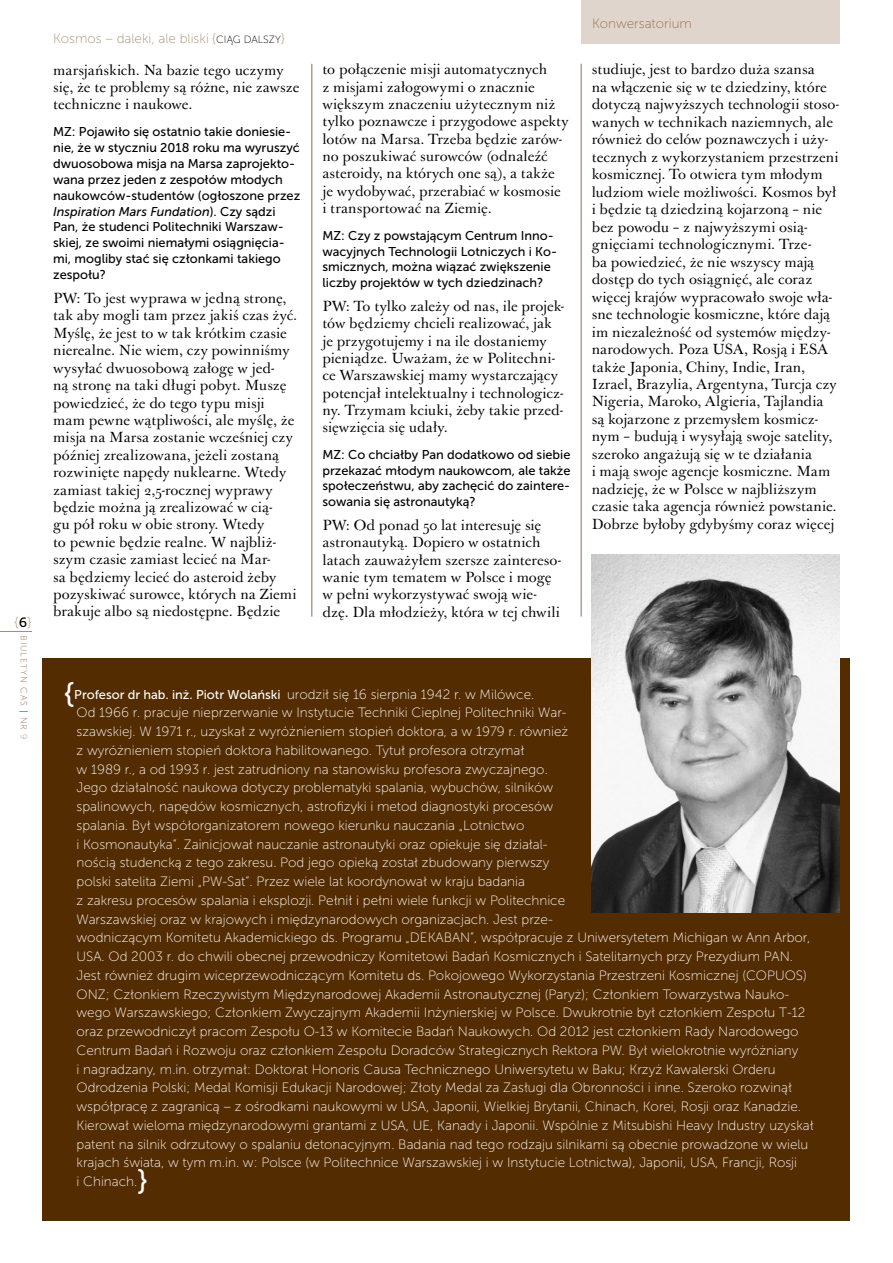
<style>
.page{position:relative;width:893px;height:1263px;background:#fff}
.page>*{position:absolute;margin:0;border:0;box-sizing:border-box;transform-origin:0 0}
.t1{font:30px "Museo Sans 500";color:#fff}
.t2{font:14.25px/17.4px "J Baskerville";color:#000}
.t3{font:14.25px "Museo Sans 100";color:#a98e74}
.t4{font:13.5px/18.8px "Museo Sans 100";color:#fff}
.t5{font:13.5px "Museo Sans 100";color:#a98e74}
.t6{font:13.5px "Museo Sans 100";color:#906e50}
.t7{font:12.75px/15.9px "Museo Sans 500";color:#000}
.t8{font:9px "Museo Sans 100";letter-spacing:.1em;color:#906e50}
.s1{font-family:"Museo Sans 500";color:#000}
.s2{color:#000}
.s3{color:#a98e74}
.s4{font-size:10.5px;color:#000}
.s5{font-style:italic}
.s6{font-family:"Museo Sans 500";font-size:12.75px}
</style>
<div class="page">
<hr style="left:0;top:631px;width:32px;height:1px;background:#a98e74">
<hr style="left:581px;top:64px;width:1px;height:553px;background:#906e50">
<hr style="left:312px;top:64px;width:1px;height:553px;background:#906e50">
<div style="left:581px;top:0;width:259px;height:43px;background:#e0d5cc"></div>
<div style="left:43px;top:658px;width:807px;height:562px;background:#542c02"></div>
<img style="left:592px;top:555px;width:248px;height:357px">
<p class="t3" style="left:14px;top:614px;width:19px">{<span class="s1">6</span>}</p>
<p class="t8" style="left:29px;top:635px;width:106px;rotate:90deg">BIULETYN CAS <span class="s2">|</span> NR <span class="s3">9</span></p>
<p class="t5" style="left:53px;top:31px;width:234px">Kosmos – daleki, ale bliski {<span class="s4">CIĄG DALSZY</span>}</p>
<p class="t2" style="left:53px;top:62px;width:248px">marsjańskich. Na bazie tego uczymy się, że te problemy są różne, nie zawsze techniczne i naukowe.</p>
<p class="t7" style="left:53px;top:124px;width:249px">MZ: Pojawiło się ostatnio takie doniesie&shy;nie, że w styczniu 2018 roku ma wyruszyć dwuosobowa misja na Marsa zaprojekto&shy;wana przez jeden z zespołów młodych naukowców-studentów (ogłoszone przez <span class="s5">Inspiration Mars Fundation</span>). Czy sądzi Pan, że studenci Politechniki Warszaw&shy;skiej, ze swoimi niemałymi osiągnięcia&shy;mi, mogliby stać się członkami takiego zespołu?</p>
<p class="t2" style="left:53px;top:290px;width:246px">PW: To jest wyprawa w jedną stronę, tak aby mogli tam przez jakiś czas żyć.<br>Myślę, że jest to w tak krótkim czasie nierealne. Nie wiem, czy powinniśmy wysyłać dwuosobową załogę w jed-<br>ną stronę na taki długi pobyt. Muszę powiedzieć, że do tego typu misji mam pewne wątpliwości, ale myślę, że misja na Marsa zostanie wcześniej czy później zrealizowana, jeżeli zostaną rozwinięte napędy nuklearne. Wtedy zamiast takiej 2,5-rocznej wyprawy będzie można ją zrealizować w cią-<br>gu pół roku w obie strony. Wtedy<br>to pewnie będzie realne. W najbliż&shy;szym czasie zamiast lecieć na Mar-<br>sa będziemy lecieć do asteroid żeby pozyskiwać surowce, których na Ziemi brakuje albo są niedostępne. Będzie</p>
<p class="t2" style="left:322px;top:61px;width:248px">to połączenie misji automatycznych<br>z misjami załogowymi o znacznie większym znaczeniu użytecznym niż tylko poznawcze i przygodowe aspekty lotów na Marsa. Trzeba będzie zarów&shy;no poszukiwać surowców (odnaleźć asteroidy, na których one są), a także je wydobywać, przerabiać w kosmosie<br>i transportować na Ziemię.</p>
<p class="t7" style="left:322px;top:227px;width:236px">MZ: Czy z powstającym Centrum Inno&shy;wacyjnych Technologii Lotniczych i Ko&shy;smicznych, można wiązać zwiększenie liczby projektów w tych dziedzinach?</p>
<p class="t2" style="left:322px;top:298px;width:244px">PW: To tylko zależy od nas, ile projek&shy;tów będziemy chcieli realizować, jak je przygotujemy i na ile dostaniemy pieniądze. Uważam, że w Politechni&shy;ce Warszawskiej mamy wystarczający potencjał intelektualny i technologicz&shy;ny. Trzymam kciuki, żeby takie przed&shy;sięwzięcia się udały.</p>
<p class="t7" style="left:322px;top:446px;width:250px;text-align:justify">MZ: Co chciałby Pan dodatkowo od siebie przekazać młodym naukowcom, ale także społeczeństwu, aby zachęcić do zaintere&shy;sowania się astronautyką?</p>
<p class="t2" style="left:322px;top:517px;width:241px">PW: Od ponad 50 lat interesuję się astronautyką. Dopiero w ostatnich latach zauważyłem szersze zaintereso&shy;wanie tym tematem w Polsce i mogę w pełni wykorzystywać swoją wie&shy;dzę. Dla młodzieży, która w tej chwili</p>
<p class="t6" style="left:592px;top:16px;width:101px">Konwersatorium</p>
<p class="t2" style="left:592px;top:61px;width:249px">studiuje, jest to bardzo duża szansa<br>na włączenie się w te dziedziny, które dotyczą najwyższych technologii stoso&shy;wanych w technikach naziemnych, ale również do celów poznawczych i uży&shy;tecznych z wykorzystaniem przestrzeni kosmicznej. To otwiera tym młodym ludziom wiele możliwości. Kosmos był i będzie tą dziedziną kojarzoną – nie bez powodu – z najwyższymi osią&shy;gnięciami technologicznymi. Trze-<br>ba powiedzieć, że nie wszyscy mają dostęp do tych osiągnięć, ale coraz więcej krajów wypracowało swoje wła&shy;sne technologie kosmiczne, które dają im niezależność od systemów między&shy;narodowych. Poza USA, Rosją i ESA także Japonia, Chiny, Indie, Iran, Izrael, Brazylia, Argentyna, Turcja czy Nigeria, Maroko, Algieria, Tajlandia są kojarzone z przemysłem kosmicz&shy;nym – budują i wysyłają swoje satelity, szeroko angażują się w te działania<br>i mają swoje agencje kosmiczne. Mam nadzieję, że w Polsce w najbliższym czasie taka agencja również powstanie.<br>Dobrze byłoby gdybyśmy coraz więcej</p>
<h1 class="t1" style="left:64px;top:677px;width:12px">{</h1>
<p class="t4" style="left:74px;top:685px;width:741px"><span class="s6">Profesor dr hab. inż. Piotr Wolański</span> urodził się 16 sierpnia 1942 r. w Milówce.<br>Od 1966 r. pracuje nieprzerwanie w Instytucie Techniki Cieplnej Politechniki War-<br>szawskiej. W 1971 r., uzyskał z wyróżnieniem stopień doktora, a w 1979 r. również<br>z wyróżnieniem stopień doktora habilitowanego. Tytuł profesora otrzymał<br>w 1989 r., a od 1993 r. jest zatrudniony na stanowisku profesora zwyczajnego.<br>Jego działalność naukowa dotyczy problematyki spalania, wybuchów, silników<br>spalinowych, napędów kosmicznych, astrofizyki i metod diagnostyki procesów<br>spalania. Był współorganizatorem nowego kierunku nauczania „Lotnictwo<br>i Kosmonautyka”. Zainicjował nauczanie astronautyki oraz opiekuje się działal-<br>nością studencką z tego zakresu. Pod jego opieką został zbudowany pierwszy<br>polski satelita Ziemi „PW-Sat”. Przez wiele lat koordynował w kraju badania<br>z zakresu procesów spalania i eksplozji. Pełnił i pełni wiele funkcji w Politechnice<br>Warszawskiej oraz w krajowych i międzynarodowych organizacjach. Jest prze-<br>wodniczącym Komitetu Akademickiego ds. Programu „DEKABAN”, współpracuje z Uniwersytetem Michigan w Ann Arbor, USA. Od 2003 r. do chwili obecnej przewodniczy Komitetowi Badań Kosmicznych i Satelitarnych przy Prezydium PAN.<br>Jest również drugim wiceprzewodniczącym Komitetu ds. Pokojowego Wykorzystania Przestrzeni Kosmicznej (COPUOS)<br>ONZ; Członkiem Rzeczywistym Międzynarodowej Akademii Astronautycznej (Paryż); Członkiem Towarzystwa Nauko&shy;wego Warszawskiego; Członkiem Zwyczajnym Akademii Inżynierskiej w Polsce. Dwukrotnie był członkiem Zespołu T-12 oraz przewodniczył pracom Zespołu O-13 w Komitecie Badań Naukowych. Od 2012 jest członkiem Rady Narodowego Centrum Badań i Rozwoju oraz członkiem Zespołu Doradców Strategicznych Rektora PW. Był wielokrotnie wyróżniany<br>i nagradzany, m.in. otrzymał: Doktorat Honoris Causa Technicznego Uniwersytetu w Baku; Krzyż Kawalerski Orderu Odrodzenia Polski; Medal Komisji Edukacji Narodowej; Złoty Medal za Zasługi dla Obronności i inne. Szeroko rozwinął współpracę z zagranicą – z ośrodkami naukowymi w USA, Japonii, Wielkiej Brytanii, Chinach, Korei, Rosji oraz Kanadzie.<br>Kierował wieloma międzynarodowymi grantami z USA, UE, Kanady i Japonii. Wspólnie z Mitsubishi Heavy Industry uzyskał patent na silnik odrzutowy o spalaniu detonacyjnym. Badania nad tego rodzaju silnikami są obecnie prowadzone w wielu krajach świata, w tym m.in. w: Polsce (w Politechnice Warszawskiej i w Instytucie Lotnictwa), Japonii, USA, Francji, Rosji<br>i Chinach.</p>
<h1 class="t1" style="left:137px;top:1164px;width:12px">}</h1>
</div>
